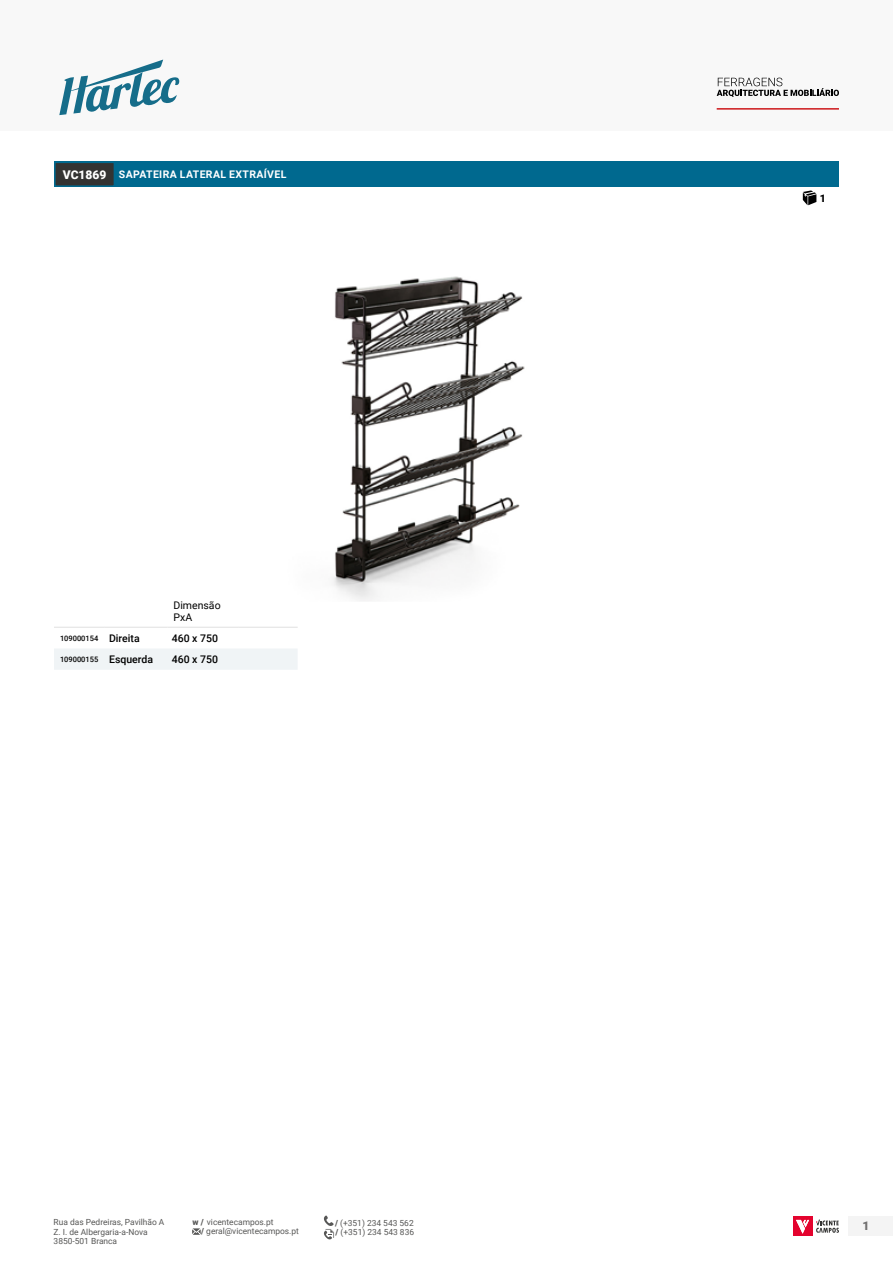
<style>
.page{position:relative;width:893px;height:1263px;background:#fff}
.page>*{position:absolute;margin:0;border:0;box-sizing:border-box;transform-origin:0 0}
.t1{font:900 12px "Roboto";color:#706f6f}
.t2{font:700 10.5px "Roboto";letter-spacing:.035em;color:#fff}
.t3{font:500 10.5px "Roboto";color:#000}
.t4{font:10.5px/12px "Roboto";color:#000}
.t5{font:900 10.5px "Roboto";color:#000}
.t6{font:8.4px/9.6px "Roboto";color:#575756}
.t7{font:500 7.5px "Roboto";color:#000}
.s1{font-weight:900;font-size:12px}
.s2{font-size:10.5px}
.s3{font-weight:900}
</style>
<div class="page">
<div style="left:0;top:0;width:893px;height:131px;background:#f8f8f8"></div>
<svg style="left:59px;top:60px;width:120px;height:55px"></svg>
<div style="left:849px;top:1216px;width:44px;height:20px;background:#f4f4f4"></div>
<svg style="left:717px;top:78px;width:122px;height:19px"></svg>
<hr style="left:717px;top:108px;width:122px;height:2px;background:#cd171a">
<div style="left:793px;top:1216px;width:19px;height:20px;background:#e4032e"></div>
<svg style="left:796px;top:1220px;width:13px;height:14px"></svg>
<svg style="left:816px;top:1219px;width:23px;height:14px"></svg>
<svg style="left:192px;top:1228px;width:9px;height:7px"></svg>
<svg style="left:324px;top:1215px;width:10px;height:24px"></svg>
<img style="left:332px;top:276px;width:193px;height:325px">
<div style="left:54px;top:162px;width:785px;height:25px;background:#00698f"></div>
<div style="left:54px;top:162px;width:61px;height:25px;background:#333332;border:2px solid #00698f"></div>
<svg style="left:803px;top:190px;width:13px;height:15px"></svg>
<div style="left:54px;top:649px;width:243px;height:21px;background:#f0f4f6"></div>
<hr style="left:54px;top:627px;width:51px;height:1px;background:#e3e3e3">
<hr style="left:105px;top:627px;width:63px;height:1px;background:#e3e3e3">
<hr style="left:168px;top:627px;width:70px;height:1px;background:#e3e3e3">
<hr style="left:238px;top:627px;width:60px;height:1px;background:#e3e3e3">
<p class="t2" style="left:63px;top:167px;width:225px"><span class="s1">VC1869</span> SAPATEIRA LATERAL EXTRAÍVEL</p>
<p class="t4" style="left:174px;top:599px;width:49px">Dimensão<br>PxA</p>
<p class="t7" style="left:60px;top:633px;width:81px">109000154 <span class="s2">Direita</span></p>
<p class="t3" style="left:172px;top:631px;width:48px">460 x 750</p>
<p class="t7" style="left:60px;top:654px;width:95px">109000155 <span class="s2">Esquerda</span></p>
<p class="t3" style="left:172px;top:652px;width:48px">460 x 750</p>
<p class="t6" style="left:54px;top:1217px;width:112px">Rua das Pedreiras, Pavilhão A</p>
<p class="t6" style="left:335px;top:1217px;width:80px"><span class="s3">/</span> (+351) 234 543 562</p>
<p class="t6" style="left:54px;top:1226px;width:96px">Z. I. de Albergaria-a-Nova<br>3850-501 Branca</p>
<p class="t6" style="left:201px;top:1217px;width:99px;line-height:9.1px;text-indent:-9px"><span class="s3">w /</span> vicentecampos.pt<br><span class="s3">/</span> geral@vicentecampos.pt</p>
<p class="t6" style="left:336px;top:1227px;width:80px"><span class="s3">/</span> (+351) 234 543 836</p>
<p class="t5" style="left:820px;top:191px;width:8px">1</p>
<h1 class="t1" style="left:862px;top:1217px;width:8px">1</h1>
</div>
